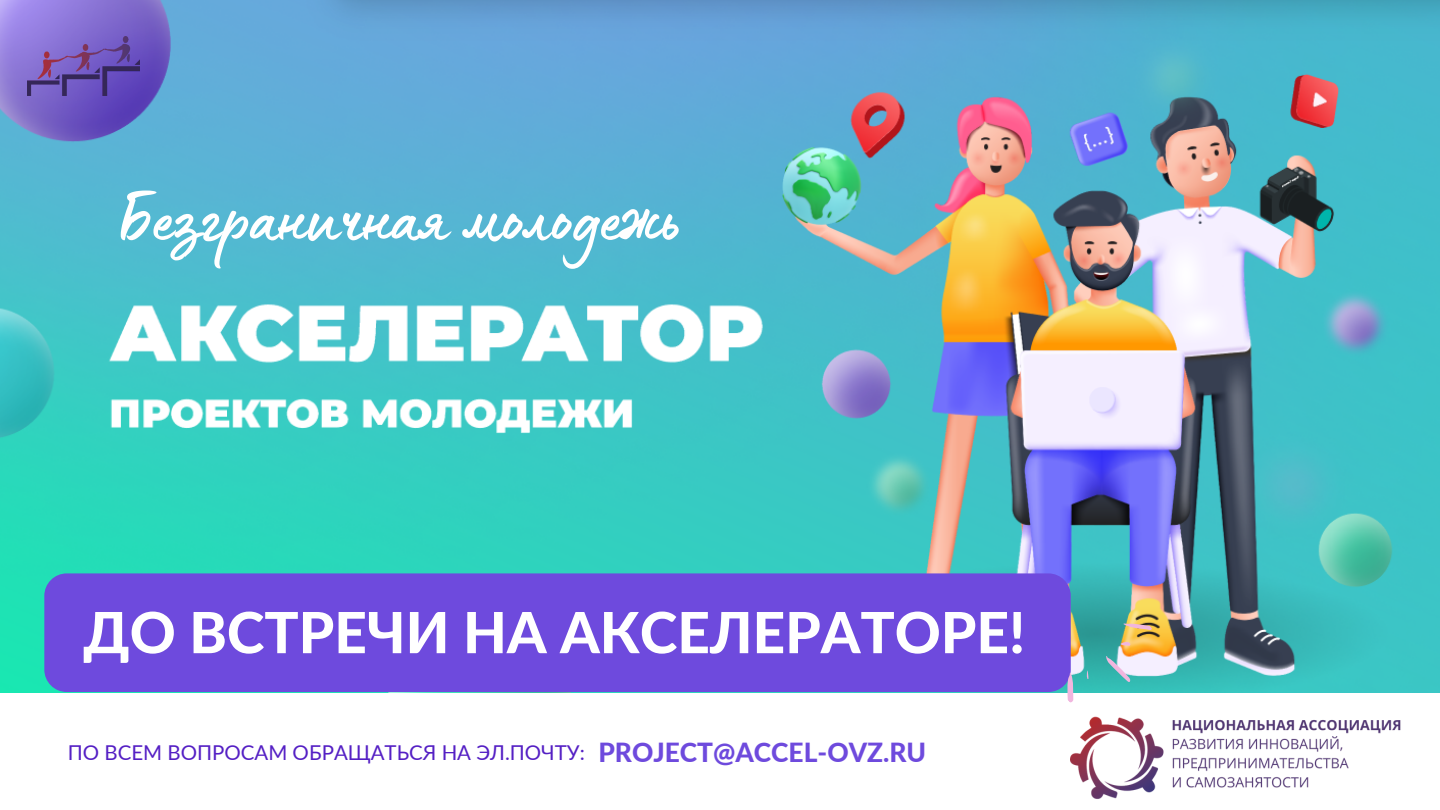
<style>
.page{position:relative;width:1440px;height:810px;background:#fff}
.page>*{position:absolute;margin:0;border:0;box-sizing:border-box;transform-origin:0 0}
.t1{font:74px "Lumios Marker";color:#fff}
.t2{font:800 56.8px "Lato";color:#fff}
.t3{font:800 26.3px "Lato";color:#6e4add}
.t4{font:20.5px "Lato";color:#541fc4}
</style>
<div class="page">
<img style="left:0;top:0;width:1440px;height:692px">
<img style="left:27px;top:37px;width:113px;height:58px">
<div style="left:44px;top:573px;width:1027px;height:119px;background:#6e4add;border-radius:22px"></div>
<svg style="left:1104px;top:611px;width:49px;height:72px"></svg>
<svg style="left:1055px;top:670px;width:37px;height:33px"></svg>
<img style="left:1071px;top:716px;width:330px;height:83px">
<p class="t1" style="left:111px;top:194px;width:572px">Безграничная молодежь</p>
<p class="t2" style="left:83px;top:597px;width:943px">ДО ВСТРЕЧИ НА АКСЕЛЕРАТОРЕ!</p>
<p class="t4" style="left:68px;top:740px;width:518px">ПО ВСЕМ ВОПРОСАМ ОБРАЩАТЬСЯ НА ЭЛ.ПОЧТУ:</p>
<p class="t3" style="left:598px;top:736px;width:329px">PROJECT@ACCEL-OVZ.RU</p>
</div>
